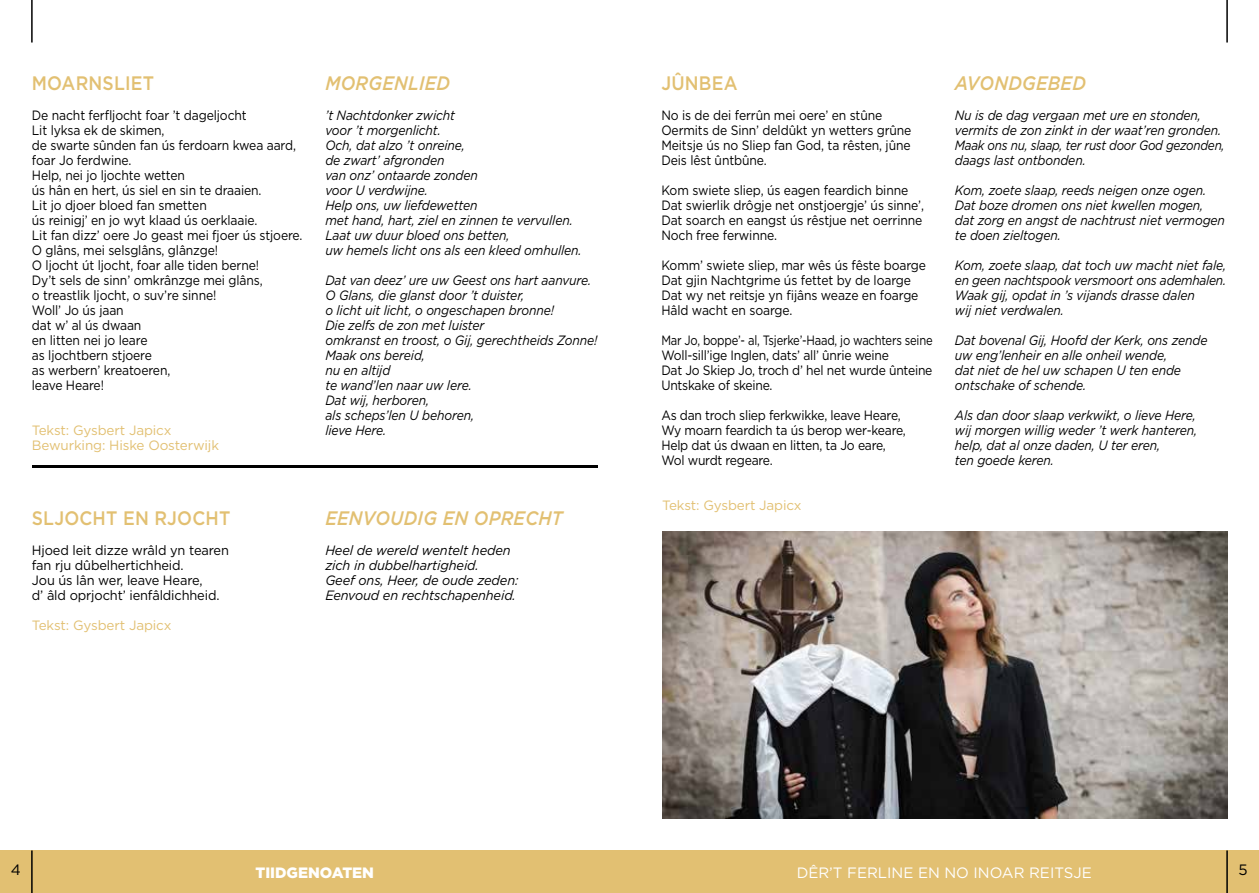
<style>
.page{position:relative;width:1259px;height:893px;background:#fff}
.page>*{position:absolute;margin:0;border:0;box-sizing:border-box;transform-origin:0 0}
.t1{font:italic 500 19.5px "Gotham";letter-spacing:.01em;color:#e2c072;scale:.9 1}
.t2{font:500 19.5px "Gotham";letter-spacing:.01em;color:#e2c072;scale:.9 1}
.t3{font:15px "Gotham";color:#fff}
.t4{font:900 15px "Gotham";color:#fff}
.t5{font:15px "Gotham";color:#000}
.t6{font:italic 13.5px/15px "Gotham";letter-spacing:-.01em;color:#000;scale:.9 1}
.t7{font:13.5px/15px "Gotham";letter-spacing:-.01em;color:#000;scale:.9 1}
.t8{font:13.5px/15px "Gotham";letter-spacing:-.01em;color:#000;scale:.83 1}
.t9{font:13.5px/15px "Gotham";letter-spacing:-.01em;color:#000;scale:.95 1}
.t10{font:italic 13.5px/15px "Gotham";letter-spacing:-.01em;color:#000;scale:.95 1}
.t11{font:13.5px/15px "Gotham";letter-spacing:-.01em;color:#e2c072}
</style>
<div class="page">
<div style="left:0;top:850px;width:1259px;height:43px;background:#e2c072"></div>
<hr style="left:1226px;top:850px;width:1px;height:43px;background:#000">
<hr style="left:31px;top:850px;width:2px;height:43px;background:#000">
<hr style="left:1226px;top:0;width:1px;height:43px;background:#000">
<hr style="left:31px;top:0;width:2px;height:43px;background:#000">
<hr style="left:32px;top:466px;width:565px;height:2px;background:#000">
<img style="left:662px;top:531px;width:565px;height:288px">
<h1 class="t2" style="left:32px;top:70px;width:137px">MOARNSLIET</h1>
<p class="t7" style="left:32px;top:107px;width:302px">De nacht ferfljocht foar ’t dageljocht<br>Lit lyksa ek de skimen,<br>de swarte sûnden fan ús ferdoarn kwea aard, foar Jo ferdwine.<br>Help, nei jo ljochte wetten<br>ús hân en hert, ús siel en sin te draaien.<br>Lit jo djoer bloed fan smetten<br>ús reinigj’ en jo wyt klaad ús oerklaaie.<br>Lit fan dizz’ oere Jo geast mei fjoer ús stjoere.<br>O glâns, mei selsglâns, glânzge!<br>O ljocht út ljocht, foar alle tiden berne!<br>Dy’t sels de sinn’ omkrânzge mei glâns,<br>o treastlik ljocht, o suv’re sinne!<br>Woll’ Jo ús jaan<br>dat w’ al ús dwaan<br>en litten nei jo leare<br>as ljochtbern stjoere<br>as werbern’ kreatoeren,<br>leave Heare!</p>
<p class="t11" style="left:32px;top:422px;width:189px">Tekst: Gysbert Japicx<br>Bewurking: Hiske Oosterwijk</p>
<h1 class="t1" style="left:325px;top:70px;width:140px">MORGENLIED</h1>
<p class="t6" style="left:325px;top:107px;width:286px">’t Nachtdonker zwicht<br>voor ’t morgenlicht.<br>Och, dat alzo ’t onreine,<br>de zwart’ afgronden<br>van onz’ ontaarde zonden<br>voor U verdwijne.<br>Help ons, uw liefdewetten<br>met hand, hart, ziel en zinnen te vervullen.<br>Laat uw duur bloed ons betten,<br>uw hemels licht ons als een kleed omhullen.</p>
<p class="t6" style="left:325px;top:272px;width:304px">Dat van deez’ ure uw Geest ons hart aanvure.<br>O Glans, die glanst door ’t duister,<br>o licht uit licht, o ongeschapen bronne!<br>Die zelfs de zon met luister<br>omkranst en troost, o Gij, gerechtheids Zonne!<br>Maak ons bereid,<br>nu en altijd<br>te wand’len naar uw lere.<br>Dat wij, herboren,<br>als scheps’len U behoren,<br>lieve Here.</p>
<h1 class="t2" style="left:32px;top:505px;width:222px">SLJOCHT EN RJOCHT</h1>
<p class="t9" style="left:32px;top:542px;width:209px">Hjoed leit dizze wrâld yn tearen fan rju dûbelhertichheid.<br>Jou ús lân wer, leave Heare,<br>d’ âld oprjocht’ ienfâldichheid.</p>
<p class="t11" style="left:32px;top:617px;width:141px">Tekst: Gysbert Japicx</p>
<h1 class="t1" style="left:325px;top:505px;width:265px">EENVOUDIG EN OPRECHT</h1>
<p class="t10" style="left:325px;top:542px;width:205px">Heel de wereld wentelt heden zich in dubbelhartigheid.<br>Geef ons, Heer, de oude zeden:<br>Eenvoud en rechtschapenheid.</p>
<h1 class="t2" style="left:661px;top:70px;width:86px">JÛNBEA</h1>
<p class="t7" style="left:661px;top:107px;width:279px">No is de dei ferrûn mei oere’ en stûne Oermits de Sinn’ deldûkt yn wetters grûne Meitsje ús no Sliep fan God, ta rêsten, jûne Deis lêst ûntbûne.</p>
<p class="t7" style="left:661px;top:182px;width:293px">Kom swiete sliep, ús eagen feardich binne Dat swierlik drôgje net onstjoergje’ ús sinne’, Dat soarch en eangst ús rêstjue net oerrinne Noch free ferwinne.</p>
<p class="t7" style="left:661px;top:257px;width:296px">Komm’ swiete sliep, mar wês ús fêste boarge Dat gjin Nachtgrime ús fettet by de loarge Dat wy net reitsje yn fijâns weaze en foarge Hâld wacht en soarge.</p>
<p class="t8" style="left:661px;top:332px;width:328px">Mar Jo, boppe’- al, Tsjerke’-Haad, jo wachters seine Woll-sill’ige Inglen, dats’ all’ ûnrie weine<br>Dat Jo Skiep Jo, troch d’ hel net wurde ûnteine Untskake of skeine.</p>
<p class="t7" style="left:661px;top:407px;width:273px">As dan troch sliep ferkwikke, leave Heare, Wy moarn feardich ta ús berop wer-keare, Help dat ús dwaan en litten, ta Jo eare, Wol wurdt regeare.</p>
<p class="t11" style="left:662px;top:497px;width:141px">Tekst: Gysbert Japicx</p>
<h1 class="t1" style="left:955px;top:70px;width:147px">AVONDGEBED</h1>
<p class="t6" style="left:955px;top:107px;width:301px">Nu is de dag vergaan met ure en stonden, vermits de zon zinkt in der waat’ren gronden.<br>Maak ons nu, slaap, ter rust door God gezonden, daags last ontbonden.</p>
<p class="t6" style="left:955px;top:182px;width:302px">Kom, zoete slaap, reeds neigen onze ogen.<br>Dat boze dromen ons niet kwellen mogen, dat zorg en angst de nachtrust niet vermogen te doen zieltogen.</p>
<p class="t6" style="left:955px;top:257px;width:303px">Kom, zoete slaap, dat toch uw macht niet fale, en geen nachtspook versmoort ons ademhalen.<br>Waak gij, opdat in ’s vijands drasse dalen<br>wij niet verdwalen.</p>
<p class="t6" style="left:955px;top:332px;width:282px">Dat bovenal Gij, Hoofd der Kerk, ons zende uw eng’lenheir en alle onheil wende,<br>dat niet de hel uw schapen U ten ende ontschake of schende.</p>
<p class="t6" style="left:955px;top:407px;width:271px">Als dan door slaap verkwikt, o lieve Here, wij morgen willig weder ’t werk hanteren, help, dat al onze daden, U ter eren,<br>ten goede keren.</p>
<p class="t5" style="left:11px;top:860px;width:12px">4</p>
<p class="t4" style="left:255px;top:862px;width:120px">TIIDGENOATEN</p>
<p class="t3" style="left:796px;top:863px;width:297px">DÊR’T FERLINE EN NO INOAR REITSJE</p>
<p class="t5" style="left:1238px;top:860px;width:11px">5</p>
</div>
